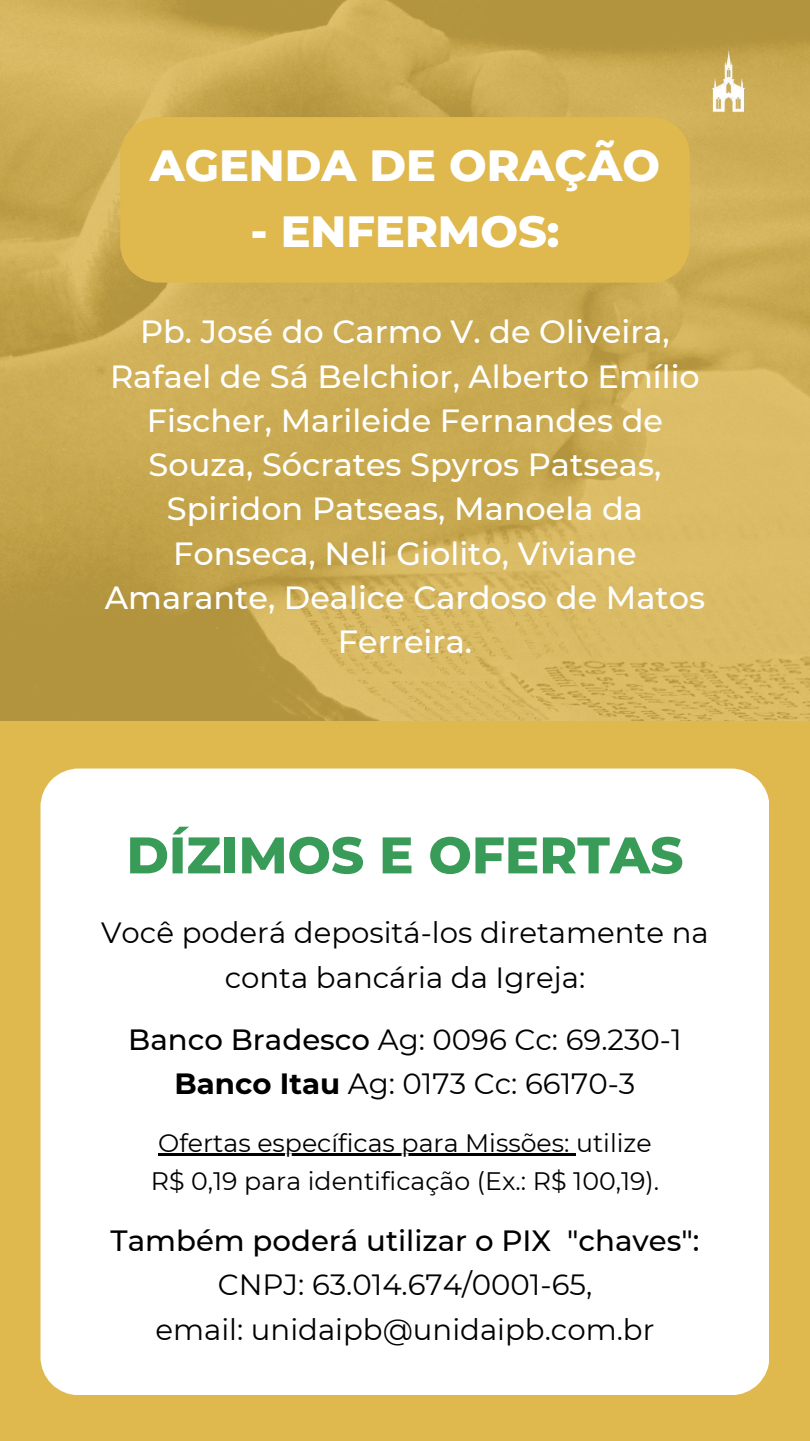
<style>
.page{position:relative;width:810px;height:1441px;background:#fff}
.page>*{position:absolute;margin:0;border:0;box-sizing:border-box;transform-origin:0 0}
.t1{font:800 51.3px "Montserrat";color:#389c58}
.t2{font:800 44.5px "Montserrat";color:#fff}
.t3{font:500 32px/44.2px "Montserrat";color:#fff;text-align:center}
.t4{font:29.2px/44.2px "Montserrat";color:#000;text-align:center}
.t5{font:500 29.2px "Montserrat";color:#000}
.t6{font:25.2px/38.2px "Montserrat";color:#000}
.s1{font-weight:500}
.s2{font-weight:700}
</style>
<div class="page">
<div style="left:0;top:0;width:810px;height:1440px;background:#dfb94e"></div>
<img style="left:0;top:0;width:810px;height:720px">
<img style="left:712px;top:49px;width:34px;height:64px">
<svg style="left:120px;top:117px;width:570px;height:165px"></svg>
<div style="left:40px;top:768px;width:729px;height:626px;background:#fff"></div>
<hr style="left:158px;top:1153px;width:418px;height:2px;background:#000">
<h2 class="t2" style="left:150px;top:138px;width:512px">AGENDA DE ORAÇÃO</h2>
<h2 class="t2" style="left:251px;top:203px;width:310px">- ENFERMOS:</h2>
<p class="t3" style="left:105px;top:309px;width:602px">Pb. José do Carmo V. de Oliveira,<br>Rafael de Sá Belchior, Alberto Emílio<br>Fischer, Marileide Fernandes de<br>Souza, Sócrates Spyros Patseas,<br>Spiridon Patseas, Manoela da<br>Fonseca, Neli Giolito, Viviane<br>Amarante, Dealice Cardoso de Matos<br>Ferreira.</p>
<h1 class="t1" style="left:127px;top:823px;width:558px">DÍZIMOS E OFERTAS</h1>
<p class="t4" style="left:101px;top:910px;width:609px">Você poderá depositá-los diretamente na conta bancária da Igreja:</p>
<p class="t4" style="left:128px;top:1017px;width:555px"><span class="s1">Banco Bradesco</span> Ag: 0096 Cc: 69.230-1<br><span class="s2">Banco Itau</span> Ag: 0173 Cc: 66170-3</p>
<p class="t6" style="left:151px;top:1123px;width:510px">Ofertas específicas para Missões: utilize<br>R$ 0,19 para identificação (Ex.: R$ 100,19).</p>
<p class="t5" style="left:111px;top:1222px;width:590px">Também poderá utilizar o PIX "chaves":</p>
<p class="t4" style="left:156px;top:1262px;width:500px">CNPJ: 63.014.674/0001-65,<br>email: unidaipb@unidaipb.com.br</p>
</div>
